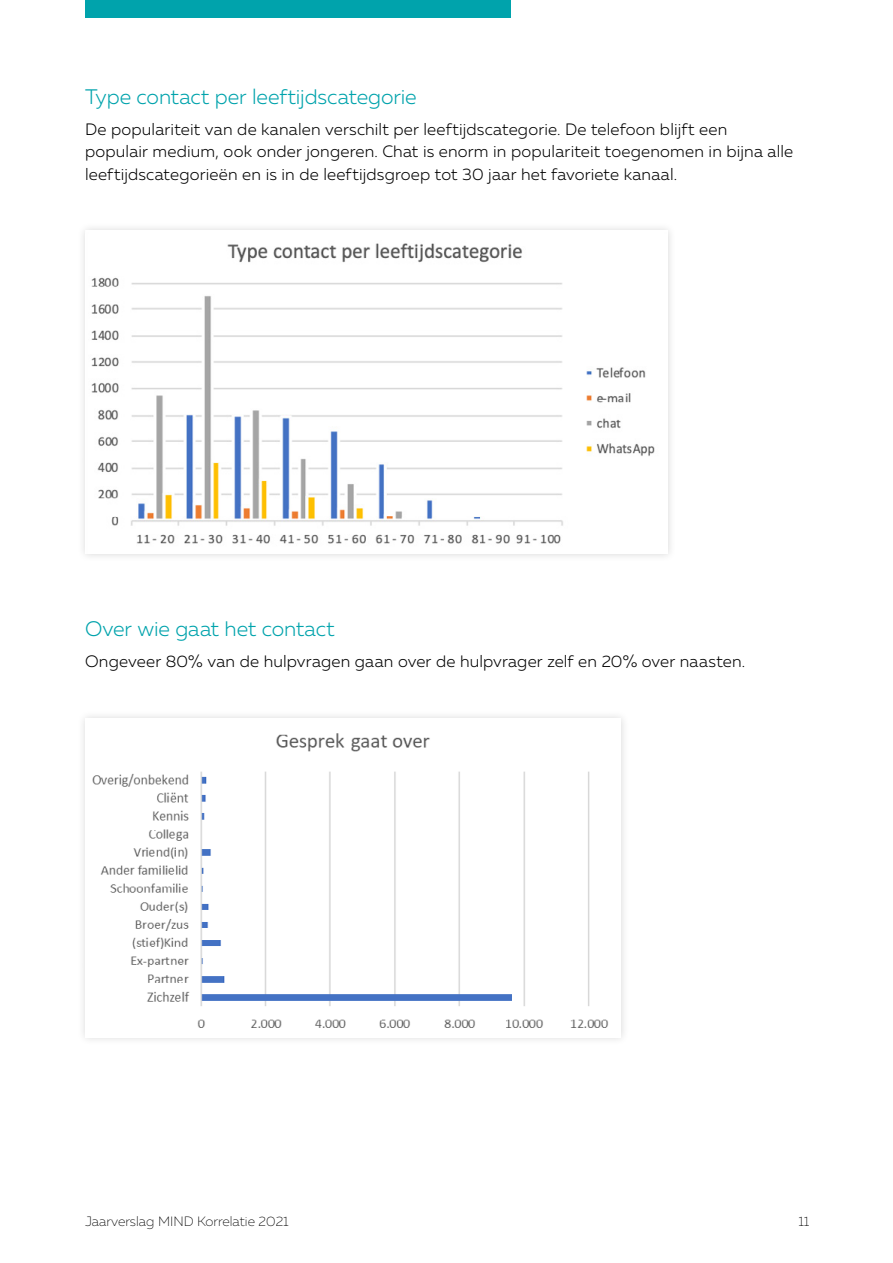
<style>
.page{position:relative;width:893px;height:1263px;background:#fff}
.page>*{position:absolute;margin:0;border:0;box-sizing:border-box;transform-origin:0 0}
.t1{font:300 21px "Muller";letter-spacing:-.005em;color:#00a3ac}
.t2{font:300 16.5px/22.5px "Muller";letter-spacing:.01em;color:#000}
.t3{font:200 13.5px "Muller";color:#000}
</style>
<div class="page">
<div style="left:85px;top:0;width:425px;height:17px;background:#00a3ac"></div>
<div style="left:76px;top:222px;width:600px;height:340px;background:#000;opacity:.15"></div>
<img style="left:91px;top:243px;width:564px;height:301px">
<img style="left:92px;top:733px;width:516px;height:295px">
<p class="t1" style="left:85px;top:84px;width:333px">Type contact per leeftijdscategorie</p>
<p class="t2" style="left:85px;top:118px;width:710px">De populariteit van de kanalen verschilt per leeftijdscategorie. De telefoon blijft een populair medium, ook onder jongeren. Chat is enorm in populariteit toegenomen in bijna alle leeftijdscategorieën en is in de leeftijdsgroep tot 30 jaar het favoriete kanaal.</p>
<p class="t1" style="left:85px;top:616px;width:251px">Over wie gaat het contact</p>
<p class="t2" style="left:85px;top:650px;width:662px">Ongeveer 80% van de hulpvragen gaan over de hulpvrager zelf en 20% over naasten.</p>
<p class="t3" style="left:85px;top:1213px;width:205px">Jaarverslag MIND Korrelatie 2021</p>
<p class="t3" style="left:798px;top:1213px;width:12px">11</p>
</div>
